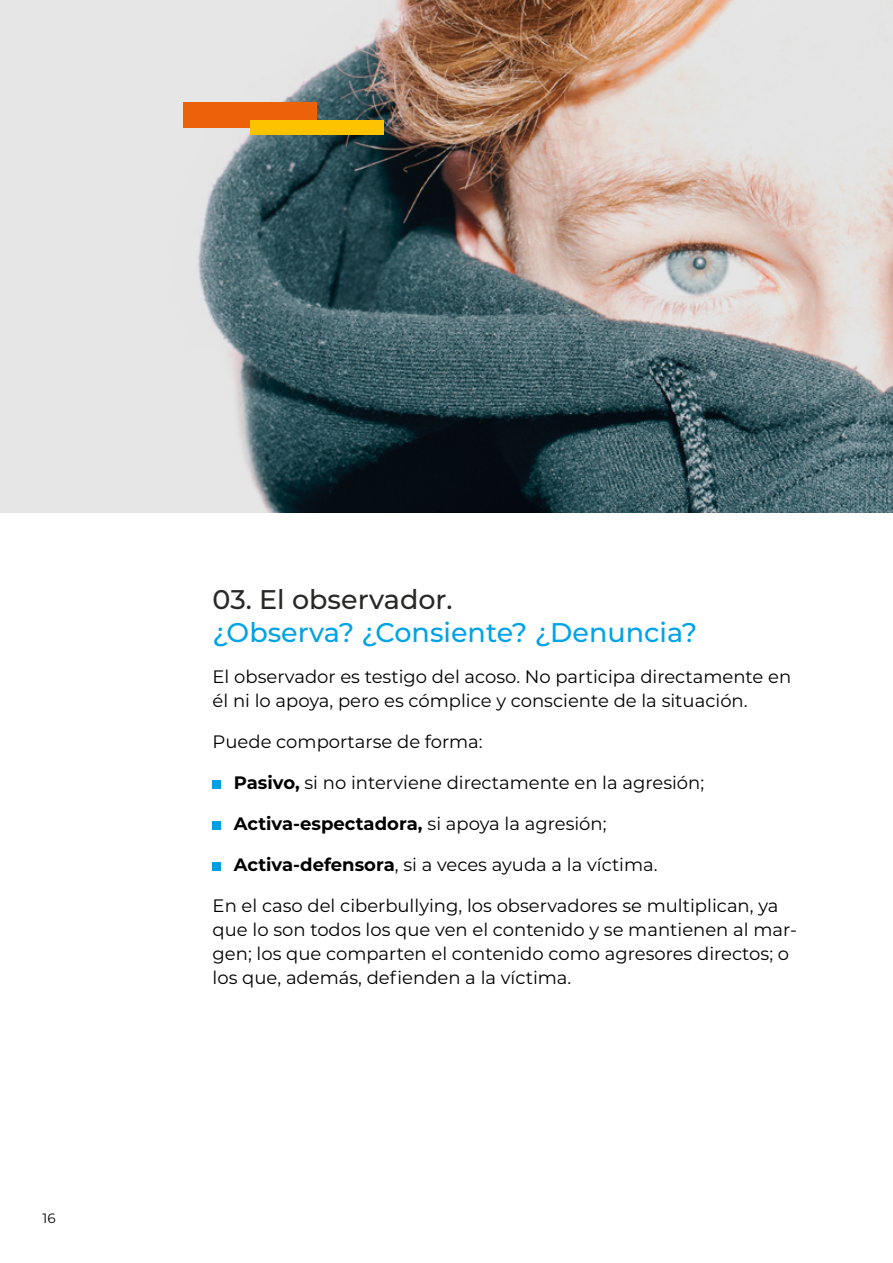
<style>
.page{position:relative;width:893px;height:1263px;background:#fff}
.page>*{position:absolute;margin:0;border:0;box-sizing:border-box;transform-origin:0 0}
.t1{font:500 27px "Montserrat";color:#00a3e6}
.t2{font:500 27px "Montserrat";color:#282827}
.t3{font:18px/24px "Montserrat";color:#000}
.t4{font:700 18px "Montserrat";color:#000}
.t5{font:13.5px "Montserrat";color:#000}
.s1{font-weight:700}
.s2{font-weight:400}
</style>
<div class="page">
<div style="left:213px;top:780px;width:8px;height:9px;background:#009fe3"></div>
<div style="left:213px;top:821px;width:8px;height:9px;background:#009fe3"></div>
<div style="left:213px;top:862px;width:8px;height:9px;background:#009fe3"></div>
<img style="left:0;top:0;width:893px;height:512px">
<div style="left:183px;top:102px;width:134px;height:26px;background:#eb6209"></div>
<div style="left:250px;top:120px;width:134px;height:15px;background:#fdc300"></div>
<p class="t5" style="left:43px;top:1209px;width:15px">16</p>
<h1 class="t2" style="left:213px;top:580px;width:241px">03. El observador.</h1>
<h1 class="t1" style="left:213px;top:613px;width:486px">¿Observa? ¿Consiente? ¿Denuncia?</h1>
<p class="t3" style="left:213px;top:664px;width:580px">El observador es testigo del acoso. No participa directamente en él ni lo apoya, pero es cómplice y consciente de la situación.</p>
<p class="t3" style="left:213px;top:729px;width:272px">Puede comportarse de forma:</p>
<p class="t3" style="left:234px;top:770px;width:472px"><span class="s1">Pasivo,</span> si no interviene directamente en la agresión;</p>
<p class="t4" style="left:234px;top:810px;width:374px">Activa-espectadora, <span class="s2">si apoya la agresión;</span></p>
<p class="t3" style="left:234px;top:852px;width:425px"><span class="s1">Activa-defensora</span>, si a veces ayuda a la víctima.</p>
<p class="t3" style="left:213px;top:893px;width:586px">En el caso del ciberbullying, los observadores se multiplican, ya que lo son todos los que ven el contenido y se mantienen al mar&shy;gen; los que comparten el contenido como agresores directos; o los que, además, defienden a la víctima.</p>
</div>
